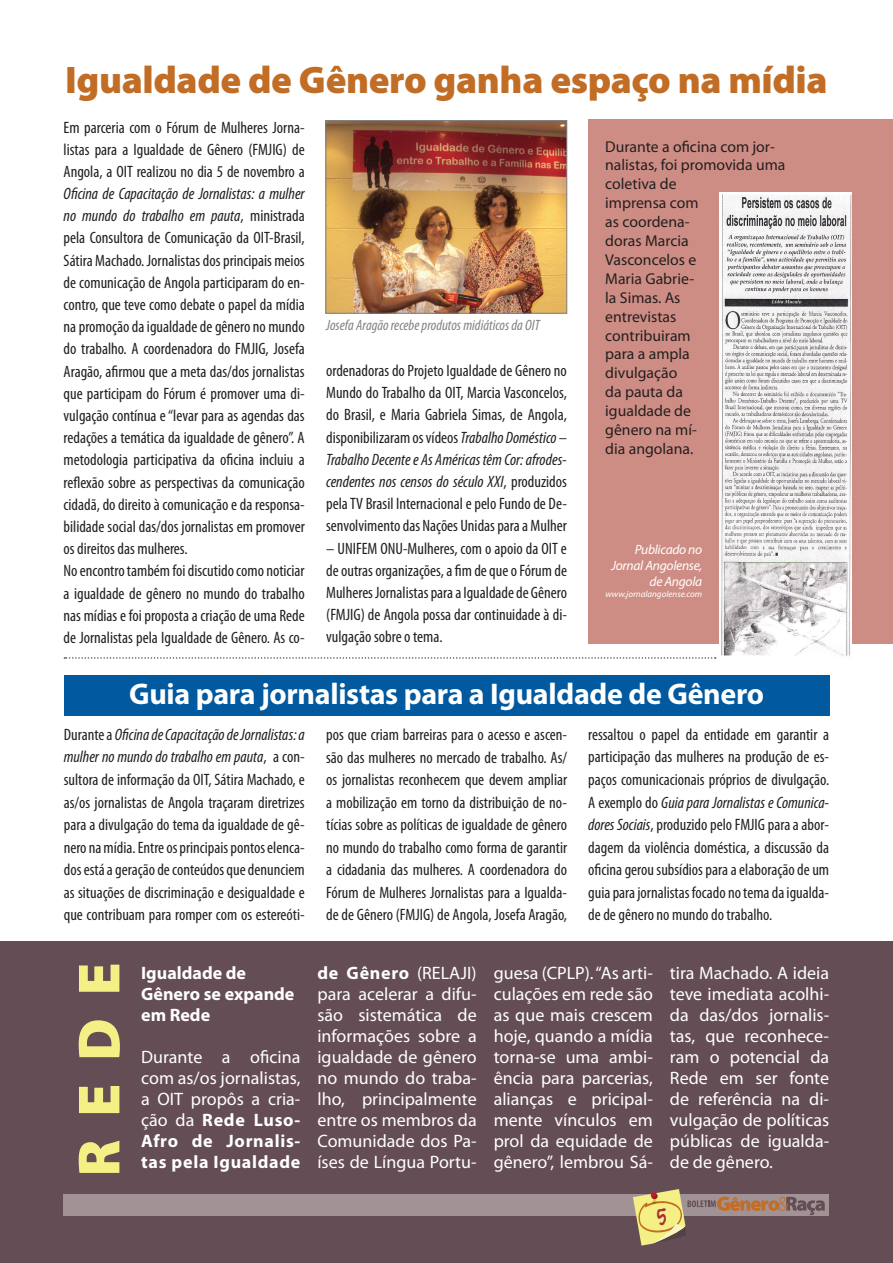
<style>
.page{position:relative;width:893px;height:1263px;background:#fff}
.page>*{position:absolute;margin:0;border:0;box-sizing:border-box;transform-origin:0 0}
.t1{font:900 60px "Myriad Pro";color:#f4f086}
.t2{font:45px "Valerie Hand";color:#aa2e3b}
.t3{font:900 38.55px "Myriad Pro";letter-spacing:-.01em;color:#c26d26}
.t4{font:700 30px "Myriad Pro";letter-spacing:-.01em;color:#fff}
.t5{font:18px/21px "Myriad Pro";color:#fff;text-align:justify}
.t6{font:700 18px/21px "Myriad Pro";color:#fff}
.t7{font:condensed 16.5px/22.2px "Myriad Pro";color:#231f20;text-align:justify}
.t8{font:15.75px/18.9px "Myriad Pro";color:#231f20}
.t9{font:italic condensed 15px "Myriad Pro";color:#808285}
.t10{font:italic 13.5px/16.2px "Myriad Pro";letter-spacing:-.02em;color:#fff;text-align:right}
.t11{font:italic 9px "Myriad Pro";color:#fff}
.s1{font-style:italic}
.s2{font-weight:700}
</style>
<div class="page">
<div style="left:0;top:942px;width:893px;height:321px;background:#644d54"></div>
<div style="left:64px;top:1194px;width:765px;height:21px;background:#a19295"></div>
<svg style="left:633px;top:1189px;width:192px;height:56px"></svg>
<div style="left:64px;top:675px;width:765px;height:41px;background:#0159a0"></div>
<div style="left:588px;top:119px;width:305px;height:525px;background:#ce8d84"></div>
<svg style="left:64px;top:657px;width:652px;height:2px"></svg>
<img style="left:720px;top:193px;width:131px;height:463px">
<img style="left:327px;top:122px;width:238px;height:190px">
<div style="left:325px;top:120px;width:242px;height:194px;border:1px solid #808285"></div>
<h3 class="t3" style="left:65px;top:54px;width:764px">Igualdade de Gênero ganha espaço na mídia</h3>
<p class="t7" style="left:64px;top:116px;width:243px">Em parceria com o Fórum de Mulheres Jorna&shy;listas para a Igualdade de Gênero (FMJIG) de Angola, a OIT realizou no dia 5 de novembro a</p>
<p class="t7" style="left:64px;top:182px;width:243px;text-align:left"><span class="s1">Oficina de Capacitação de Jornalistas: a mulher no mundo do trabalho em pauta</span>, ministrada pela Consultora de Comunicação da OIT-Brasil, Sátira Machado. Jornalistas dos principais meios de comunicação de Angola participaram do en&shy;contro, que teve como debate o papel da mídia na promoção da igualdade de gênero no mundo do trabalho. A coordenadora do FMJIG, Josefa Aragão, afirmou que a meta das/dos jornalistas que participam do Fórum é promover uma di&shy;vulgação contínua e “levar para as agendas das redações a temática da igualdade de gênero”. A metodologia participativa da oficina incluiu a reflexão sobre as perspectivas da comunicação cidadã, do direito à comunicação e da responsa&shy;bilidade social das/dos jornalistas em promover os direitos das mulheres.<br>No encontro também foi discutido como noticiar a igualdade de gênero no mundo do trabalho nas mídias e foi proposta a criação de uma Rede de Jornalistas pela Igualdade de Gênero. As co-</p>
<p class="t9" style="left:326px;top:316px;width:215px">Josefa Aragão recebe produtos midiáticos da OIT</p>
<p class="t7" style="left:326px;top:359px;width:242px">ordenadoras do Projeto Igualdade de Gênero no Mundo do Trabalho da OIT, Marcia Vasconcelos, do Brasil, e Maria Gabriela Simas, de Angola, disponibilizaram os vídeos <span class="s1">Trabalho Doméstico – Trabalho Decente e As Américas têm Cor: afrodes&shy;cendentes nos censos do século XXI</span>, produzidos pela TV Brasil Internacional e pelo Fundo de De&shy;senvolvimento das Nações Unidas para a Mulher</p>
<p class="t7" style="left:326px;top:537px;width:242px">– UNIFEM ONU-Mulheres, com o apoio da OIT e de outras organizações, a fim de que o Fórum de Mulheres Jornalistas para a Igualdade de Gênero (FMJIG) de Angola possa dar continuidade à di&shy;vulgação sobre o tema.</p>
<p class="t8" style="left:605px;top:137px;width:182px">Durante a oficina com jor&shy;nalistas, foi promovida uma coletiva de<br>imprensa com<br>as coordena-<br>doras Marcia<br>Vasconcelos e<br>Maria Gabrie-<br>la Simas. As<br>entrevistas<br>contribuiram<br>para a ampla<br>divulgação<br>da pauta da<br>igualdade de<br>gênero na mí-<br>dia angolana.</p>
<p class="t10" style="left:611px;top:541px;width:93px">Publicado no<br>Jornal Angolense, de Angola</p>
<p class="t11" style="left:605px;top:588px;width:98px">www.jornalangolense.com</p>
<h3 class="t4" style="left:129px;top:675px;width:637px">Guia para jornalistas para a Igualdade de Gênero</h3>
<p class="t7" style="left:64px;top:723px;width:242px">Durante a <span class="s1">Oficina de Capacitação de Jornalistas: a mulher no mundo do trabalho em pauta</span>, a con&shy;sultora de informação da OIT, Sátira Machado, e as/os jornalistas de Angola traçaram diretrizes para a divulgação do tema da igualdade de gê&shy;nero na mídia. Entre os principais pontos elenca&shy;dos está a geração de conteúdos que denunciem as situações de discriminação e desigualdade e que contribuam para romper com os estereóti-</p>
<p class="t7" style="left:326px;top:723px;width:242px">pos que criam barreiras para o acesso e ascen&shy;são das mulheres no mercado de trabalho. As/ os jornalistas reconhecem que devem ampliar a mobilização em torno da distribuição de no&shy;tícias sobre as políticas de igualdade de gênero no mundo do trabalho como forma de garantir a cidadania das mulheres. A coordenadora do Fórum de Mulheres Jornalistas para a Igualda&shy;de de Gênero (FMJIG) de Angola, Josefa Aragão,</p>
<p class="t7" style="left:588px;top:723px;width:242px">ressaltou o papel da entidade em garantir a participação das mulheres na produção de es&shy;paços comunicacionais próprios de divulgação.<br>A exemplo do <span class="s1">Guia para Jornalistas e Comunica&shy;dores Sociais</span>, produzido pelo FMJIG para a abor&shy;dagem da violência doméstica, a discussão da oficina gerou subsídios para a elaboração de um guia para jornalistas focado no tema da igualda&shy;de de gênero no mundo do trabalho.</p>
<h1 class="t1" style="left:59px;top:1176px;width:216px;rotate:-90deg">REDE</h1>
<p class="t6" style="left:141px;top:962px;width:155px">Igualdade de<br>Gênero se expande em Rede</p>
<p class="t5" style="left:141px;top:1046px;width:161px">Durante a oficina com as/os jornalistas, a OIT propôs a cria&shy;ção da <span class="s2">Rede Luso-Afro de Jornalis&shy;tas pela Igualdade</span></p>
<p class="t5" style="left:317px;top:962px;width:161px"><span class="s2">de Gênero</span> (RELAJI) para acelerar a difu&shy;são sistemática de informações sobre a igualdade de gênero no mundo do traba&shy;lho, principalmente entre os membros da Comunidade dos Pa&shy;íses de Língua Portu-</p>
<p class="t5" style="left:494px;top:962px;width:161px">guesa (CPLP). “As arti&shy;culações em rede são as que mais crescem hoje, quando a mídia torna-se uma ambi&shy;ência para parcerias, alianças e pricipal&shy;mente vínculos em prol da equidade de gênero”, lembrou Sá-</p>
<p class="t5" style="left:670px;top:962px;width:161px">tira Machado. A ideia teve imediata acolhi&shy;da das/dos jornalis&shy;tas, que reconhece&shy;ram o potencial da Rede em ser fonte de referência na di&shy;vulgação de políticas públicas de igualda&shy;de de gênero.</p>
<h2 class="t2" style="left:657px;top:1183px;width:11px">5</h2>
</div>
